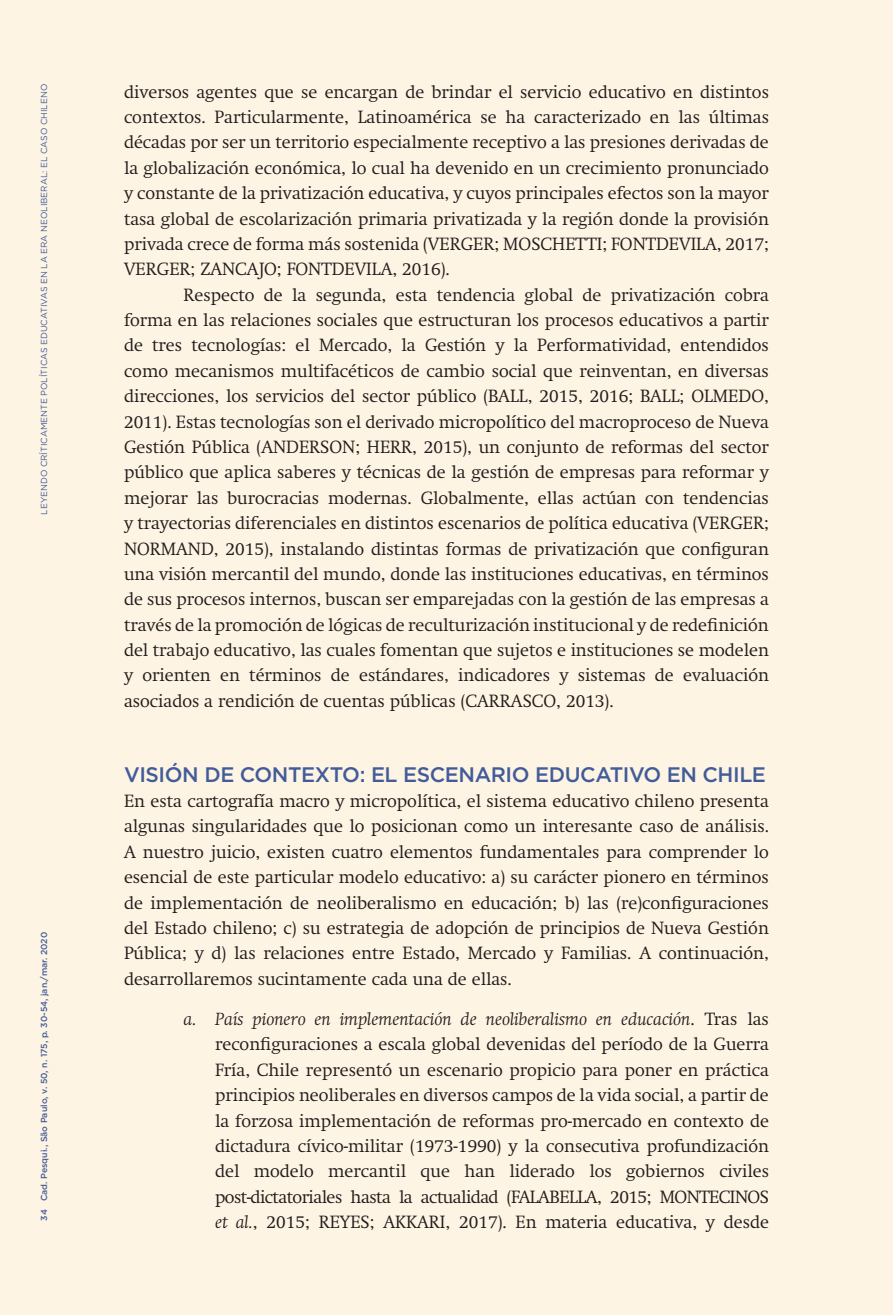
<style>
.page{position:relative;width:893px;height:1315px;background:#fef4e4}
.page>*{position:absolute;margin:0;border:0;box-sizing:border-box;transform-origin:0 0}
.Subtitulo1{font:500 21px "Gotham HTF";letter-spacing:-.02em;color:#4361ac}
.CorpoRecuo{font:300 17.5px/25.4px "Swift";color:#231f20;text-align:justify}
.CorpoSemRecuo{font:300 17.5px/25.4px "Swift";color:#231f20;text-align:justify}
.t1{font:8.75px "Gotham HTF";color:#4361ac}
.t2{font:500 8.75px "Gotham HTF";color:#4361ac}
.s1{font-style:italic}
</style>
<div class="page">
<p class="t1" style="left:39px;top:514px;width:432px;rotate:-90deg">LEYENDO CRÍTICAMENTE POLÍTICAS EDUCATIVAS EN LA ERA NEOLIBERAL: EL CASO CHILENO</p>
<p class="t2" style="left:39px;top:1220px;width:290px;rotate:-90deg">34 Cad. Pesqui., São Paulo, v. 50, n. 175, p. 30-54, jan./mar. 2020</p>
<p class="CorpoRecuo" style="left:124px;top:79px;width:646px">diversos agentes que se encargan de brindar el servicio educativo en distintos contextos. Particularmente, Latinoamérica se ha caracterizado en las últimas décadas por ser un territorio especialmente receptivo a las presiones derivadas de la globalización económica, lo cual ha devenido en un crecimiento pronunciado y constante de la privatización educativa, y cuyos principales efectos son la mayor tasa global de escolarización primaria privatizada y la región donde la provisión privada crece de forma más sostenida (VERGER; MOSCHETTI; FONTDEVILA, 2017; VERGER; ZANCAJO; FONTDEVILA, 2016).</p>
<p class="CorpoRecuo" style="left:124px;top:282px;width:646px;text-indent:60px">Respecto de la segunda, esta tendencia global de privatización cobra forma en las relaciones sociales que estructuran los procesos educativos a partir de tres tecnologías: el Mercado, la Gestión y la Performatividad, entendidos como mecanismos multifacéticos de cambio social que reinventan, en diversas direcciones, los servicios del sector público (BALL, 2015, 2016; BALL; OLMEDO, 2011). Estas tecnologías son el derivado micropolítico del macroproceso de Nueva Gestión Pública (ANDERSON; HERR, 2015), un conjunto de reformas del sector público que aplica saberes y técnicas de la gestión de empresas para reformar y mejorar las burocracias modernas. Globalmente, ellas actúan con tendencias y trayectorias diferenciales en distintos escenarios de política educativa (VERGER; NORMAND, 2015), instalando distintas formas de privatización que configuran una visión mercantil del mundo, donde las instituciones educativas, en términos de sus procesos internos, buscan ser emparejadas con la gestión de las empresas a través de la promoción de lógicas de reculturización institucional y de redefinición del trabajo educativo, las cuales fomentan que sujetos e instituciones se modelen y orienten en términos de estándares, indicadores y sistemas de evaluación asociados a rendición de cuentas públicas (CARRASCO, 2013).</p>
<p class="Subtitulo1" style="left:124px;top:762px;width:643px">VISIÓN DE CONTEXTO: EL ESCENARIO EDUCATIVO EN CHILE</p>
<p class="CorpoSemRecuo" style="left:124px;top:788px;width:646px">En esta cartografía macro y micropolítica, el sistema educativo chileno presenta algunas singularidades que lo posicionan como un interesante caso de análisis.<br>A nuestro juicio, existen cuatro elementos fundamentales para comprender lo esencial de este particular modelo educativo: a) su carácter pionero en términos de implementación de neoliberalismo en educación; b) las (re)configuraciones del Estado chileno; c) su estrategia de adopción de principios de Nueva Gestión Pública; y d) las relaciones entre Estado, Mercado y Familias. A continuación, desarrollaremos sucintamente cada una de ellas.</p>
<p class="CorpoRecuo" style="left:215px;top:1006px;width:555px;text-indent:-32px"><span class="s1">a. País pionero en implementación de neoliberalismo en educación</span>. Tras las reconfiguraciones a escala global devenidas del período de la Guerra Fría, Chile representó un escenario propicio para poner en práctica principios neoliberales en diversos campos de la vida social, a partir de la forzosa implementación de reformas pro-mercado en contexto de dictadura cívico-militar (1973-1990) y la consecutiva profundización del modelo mercantil que han liderado los gobiernos civiles post-dictatoriales hasta la actualidad (FALABELLA, 2015; MONTECINOS <span class="s1">et al.</span>, 2015; REYES; AKKARI, 2017). En materia educativa, y desde</p>
</div>
